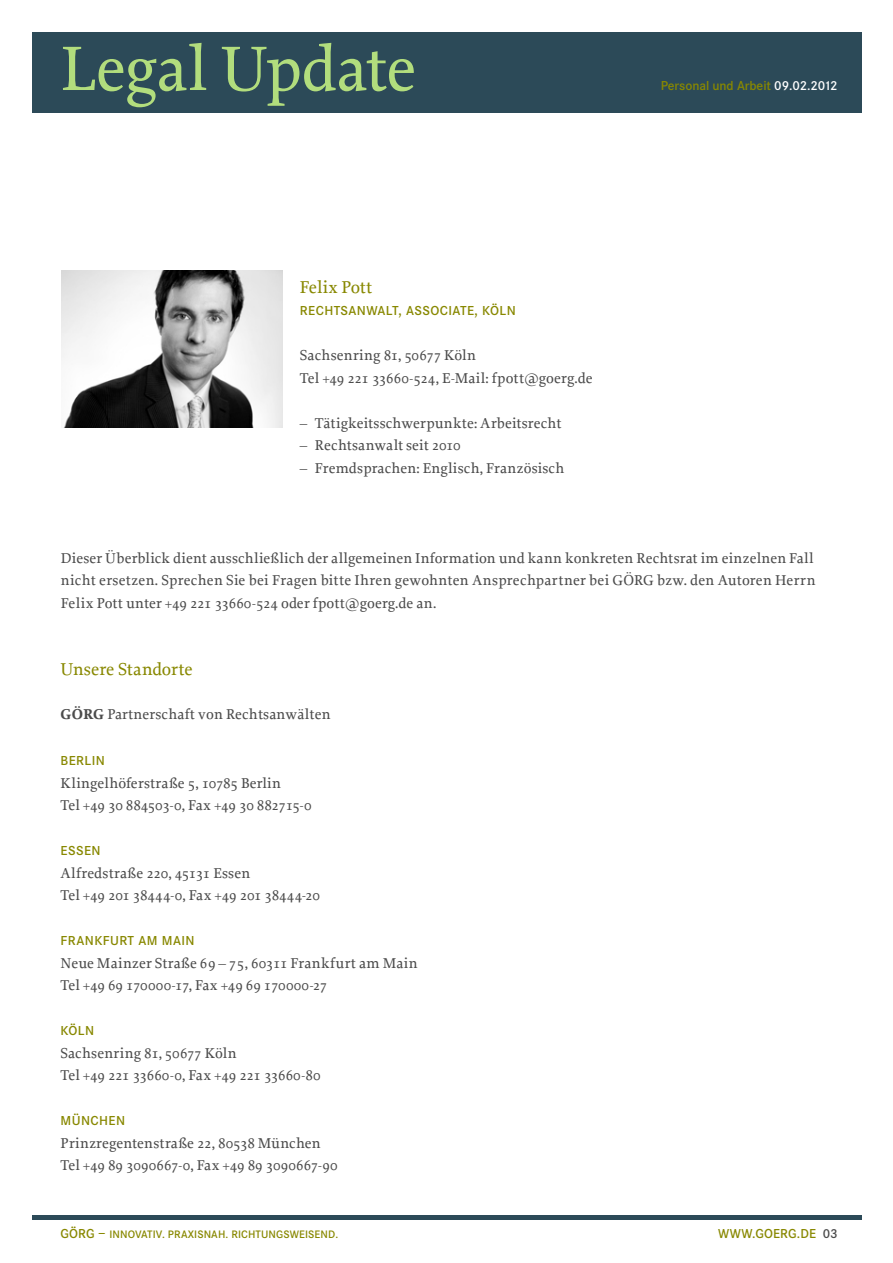
<style>
.page{position:relative;width:893px;height:1263px;background:#fff}
.page>*{position:absolute;margin:0;border:0;box-sizing:border-box;transform-origin:0 0}
.t1{font:500 66px "Proforma";letter-spacing:-.015em;color:#b2dd7d}
.t2{font:500 18px "Proforma";color:#880}
.t3{font:500 15px/22.5px "Proforma";letter-spacing:.01em;color:#4b4b4b}
.t4{font:600 13.5px "Corporate S";letter-spacing:-.005em;color:#880}
.t5{font:600 11.25px "Corporate S";letter-spacing:.01em;color:#880}
.s1{color:#fff}
.s2{font-weight:700}
.s3{font-size:13.5px}
.s4{color:#4b4b4b}
</style>
<div class="page">
<div style="left:32px;top:1215px;width:829px;height:5px;background:#2c4a58"></div>
<div style="left:32px;top:32px;width:829px;height:80px;background:#2c4a58"></div>
<img style="left:61px;top:270px;width:221px;height:157px">
<h1 class="t1" style="left:61px;top:28px;width:357px">Legal Update</h1>
<p class="t2" style="left:300px;top:276px;width:74px">Felix Pott</p>
<p class="t4" style="left:300px;top:303px;width:18px">RECHTSANWA</p>
<p class="t4" style="left:386px;top:303px;width:37px">LT, ASSOCIATE</p>
<p class="t4" style="left:475px;top:303px;width:40px">, KÖLN</p>
<p class="t3" style="left:300px;top:344px;width:294px">Sachsenring 81, 50677 Köln<br>Tel +49 221 33660-524, E-Mail: fpott@goerg.de</p>
<p class="t3" style="left:300px;top:411px;width:263px">– Tätigkeitsschwerpunkte: Arbeitsrecht</p>
<p class="t3" style="left:300px;top:434px;width:162px">– Rechtsanwalt seit 2010</p>
<p class="t3" style="left:300px;top:456px;width:266px">– Fremdsprachen: Englisch, Französisch</p>
<p class="t4" style="left:661px;top:78px;width:178px">PERSONAL UND ARBEIT <span class="s1">09.02.2012</span></p>
<p class="t3" style="left:61px;top:546px;width:756px">Dieser Überblick dient ausschließlich der allgemeinen Information und kann konkreten Rechtsrat im einzelnen Fall nicht ersetzen. Sprechen Sie bei Fragen bitte Ihren gewohnten Ansprechpartner bei GÖRG bzw. den Autoren Herrn<br>Felix Pott unter +49 221 33660-524 oder fpott@goerg.de an.</p>
<p class="t2" style="left:61px;top:658px;width:134px">Unsere Standorte</p>
<p class="t3" style="left:61px;top:703px;width:271px"><span class="s2">GÖRG</span> Partnerschaft von Rechtsanwälten</p>
<p class="t4" style="left:61px;top:753px;width:38px">BERLIN</p>
<p class="t3" style="left:61px;top:771px;width:253px">Klingelhöferstraße 5, 10785 Berlin<br>Tel +49 30 884503-0, Fax +49 30 882715-0</p>
<p class="t4" style="left:61px;top:843px;width:17px">ESSEN</p>
<p class="t3" style="left:61px;top:861px;width:261px">Alfredstraße 220, 45131 Essen<br>Tel +49 201 38444-0, Fax +49 201 38444-20</p>
<p class="t4" style="left:61px;top:933px;width:17px">FRANKFURT</p>
<p class="t4" style="left:138px;top:933px;width:33px">AM MAIN</p>
<p class="t3" style="left:61px;top:951px;width:359px">Neue Mainzer Straße 69 – 75, 60311 Frankfurt am Main<br>Tel +49 69 170000-17, Fax +49 69 170000-27</p>
<p class="t4" style="left:61px;top:1023px;width:33px">KÖLN</p>
<p class="t3" style="left:61px;top:1041px;width:261px">Sachsenring 81, 50677 Köln<br>Tel +49 221 33660-0, Fax +49 221 33660-80</p>
<p class="t4" style="left:61px;top:1113px;width:30px">MÜNCHEN</p>
<p class="t3" style="left:61px;top:1131px;width:278px">Prinzregentenstraße 22, 80538 München<br>Tel +49 89 3090667-0, Fax +49 89 3090667-90</p>
<p class="t5" style="left:61px;top:1227px;width:279px"><span class="s3">GÖRG –</span> INNOVATIV. PRAXISNAH. RICHTUNGSWEISEND.</p>
<p class="t4" style="left:718px;top:1225px;width:13px">WWW</p>
<p class="t4" style="left:752px;top:1225px;width:13px">.GOERG</p>
<p class="t4" style="left:797px;top:1225px;width:42px">.DE <span class="s4">03</span></p>
</div>
